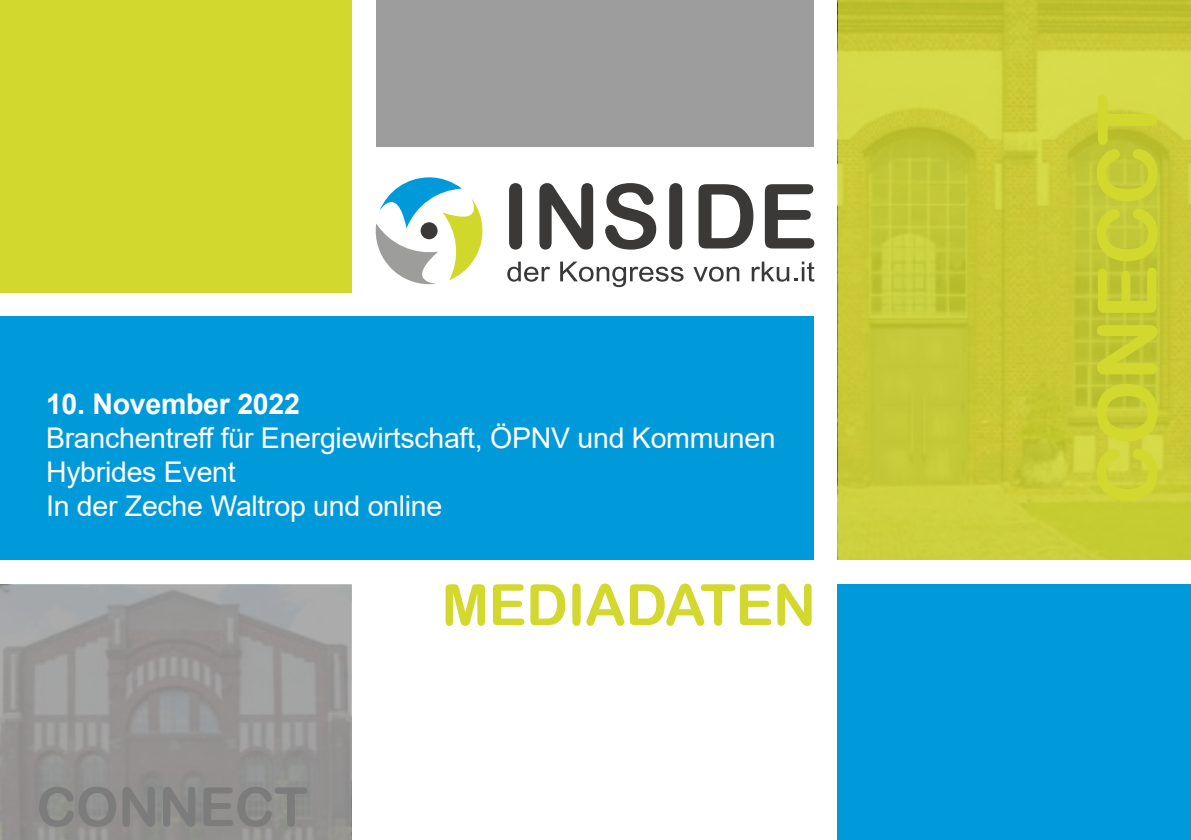
<style>
.page{position:relative;width:1191px;height:840px;background:#fff}
.page>*{position:absolute;margin:0;border:0;box-sizing:border-box;transform-origin:0 0}
.t1{font:82px "Arial Rounded MT Bold";letter-spacing:-.01em;color:#d3d82e}
.t2{font:57px "Arial Rounded MT Bold";letter-spacing:-.01em;color:#d3d82e}
.t3{font:54px "Arial Rounded MT Bold";letter-spacing:-.01em;color:#7b7c7b}
.t4{font:28.6px/34.2px "Arial";letter-spacing:-.01em;color:#fff}
.t5{font:700 28.6px "Arial";letter-spacing:-.01em;color:#fff}
</style>
<div class="page">
<svg style="left:837px;top:0;width:354px;height:559px;background:#c8ca38"></svg>
<div style="left:0;top:0;width:352px;height:292px;background:#d3d82e"></div>
<div style="left:376px;top:0;width:437px;height:146px;background:#9e9d9d"></div>
<div style="left:0;top:316px;width:813px;height:243px;background:#0099d9"></div>
<div style="left:837px;top:584px;width:354px;height:255px;background:#0099d9"></div>
<svg style="left:0;top:584px;width:352px;height:255px;background:#999898"></svg>
<svg style="left:376px;top:177px;width:106px;height:107px"></svg>
<svg style="left:509px;top:183px;width:13px;height:66px"></svg>
<svg style="left:539px;top:183px;width:54px;height:66px"></svg>
<svg style="left:605px;top:183px;width:51px;height:66px"></svg>
<svg style="left:669px;top:183px;width:13px;height:66px"></svg>
<svg style="left:698px;top:184px;width:55px;height:64px"></svg>
<svg style="left:765px;top:184px;width:49px;height:64px"></svg>
<svg style="left:507px;top:261px;width:43px;height:20px"></svg>
<svg style="left:560px;top:261px;width:123px;height:26px"></svg>
<svg style="left:693px;top:266px;width:46px;height:15px"></svg>
<svg style="left:751px;top:261px;width:63px;height:20px"></svg>
<p class="t5" style="left:46px;top:383px;width:255px">10. November 2022</p>
<p class="t4" style="left:46px;top:420px;width:731px">Branchentreff für Energiewirtschaft, ÖPNV und Kommunen<br>Hybrides Event<br>In der Zeche Waltrop und online</p>
<h3 class="t3" style="left:36px;top:774px;width:273px">CONNECT</h3>
<h2 class="t2" style="left:441px;top:571px;width:376px">MEDIADATEN</h2>
<h1 class="t1" style="left:1079px;top:504px;width:412px;rotate:-90deg">CONECCT</h1>
</div>
